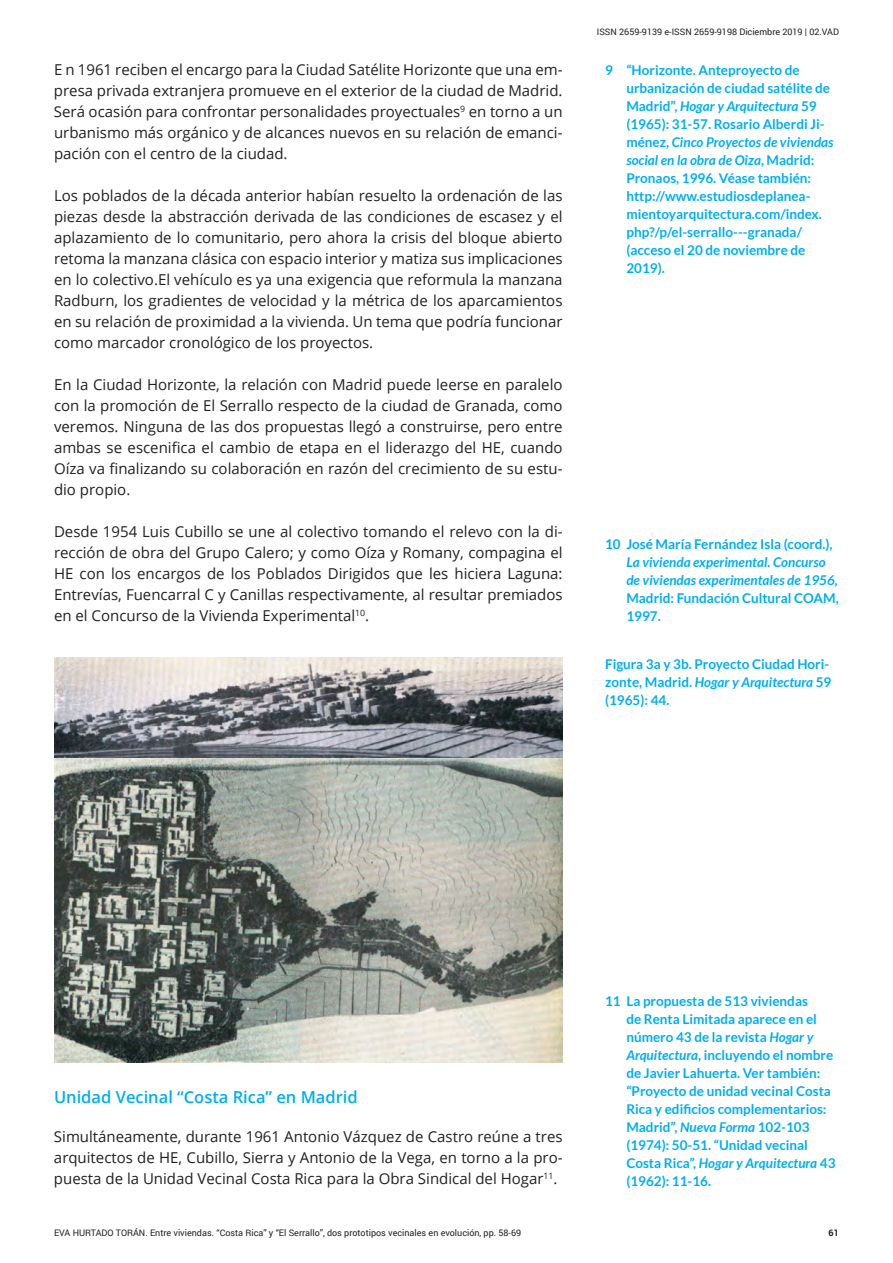
<style>
.page{position:relative;width:893px;height:1263px;background:#fff}
.page>*{position:absolute;margin:0;border:0;box-sizing:border-box;transform-origin:0 0}
.t1{font:600 16.5px "Open Sans";color:#00aeef}
.t2{font:15px/21px "Open Sans";color:#231f20;text-align:justify}
.t3{font:700 13.5px/18px "Lato";color:#00aeef}
.t4{font:9px "Roboto";color:#231f20}
.t5{font:700 9px "Roboto";color:#231f20}
.s1{font-style:italic}
</style>
<div class="page">
<img style="left:54px;top:758px;width:509px;height:305px">
<img style="left:54px;top:658px;width:509px;height:100px">
<p class="t2" style="left:54px;top:59px;width:510px">E n 1961 reciben el encargo para la Ciudad Satélite Horizonte que una em&shy;presa privada extranjera promueve en el exterior de la ciudad de Madrid.<br>Será ocasión para confrontar personalidades proyectuales<sup>9</sup> en torno a un urbanismo más orgánico y de alcances nuevos en su relación de emanci&shy;pación con el centro de la ciudad.</p>
<p class="t2" style="left:54px;top:185px;width:510px">Los poblados de la década anterior habían resuelto la ordenación de las piezas desde la abstracción derivada de las condiciones de escasez y el aplazamiento de lo comunitario, pero ahora la crisis del bloque abierto retoma la manzana clásica con espacio interior y matiza sus implicaciones en lo colectivo.El vehículo es ya una exigencia que reformula la manzana Radburn, los gradientes de velocidad y la métrica de los aparcamientos en su relación de proximidad a la vivienda. Un tema que podría funcionar como marcador cronológico de los proyectos.</p>
<p class="t2" style="left:54px;top:374px;width:510px">En la Ciudad Horizonte, la relación con Madrid puede leerse en paralelo con la promoción de El Serrallo respecto de la ciudad de Granada, como veremos. Ninguna de las dos propuestas llegó a construirse, pero entre ambas se escenifica el cambio de etapa en el liderazgo del HE, cuando Oíza va finalizando su colaboración en razón del crecimiento de su estu&shy;dio propio.</p>
<p class="t2" style="left:54px;top:521px;width:510px">Desde 1954 Luis Cubillo se une al colectivo tomando el relevo con la di&shy;rección de obra del Grupo Calero; y como Oíza y Romany, compagina el HE con los encargos de los Poblados Dirigidos que les hiciera Laguna:<br>Entrevías, Fuencarral C y Canillas respectivamente, al resultar premiados en el Concurso de la Vivienda Experimental<sup>10</sup>.</p>
<p class="t4" style="left:597px;top:25px;width:244px">ISSN 2659-9139 e-ISSN 2659-9198 Diciembre 2019 | 02.VAD</p>
<p class="t3" style="left:605px;top:60px;width:9px">9</p>
<p class="t3" style="left:626px;top:60px;width:209px">“Horizonte. Anteproyecto de urbanización de ciudad satélite de Madrid”, <span class="s1">Hogar y Arquitectura</span> 59 (1965): 31-57. Rosario Alberdi Ji&shy;ménez, <span class="s1">Cinco Proyectos de viviendas social en la obra de Oiza</span>, Madrid:<br>Pronaos, 1996. Véase también: http://www.estudiosdeplanea&shy;mientoyarquitectura.com/index. php?/p/el-serrallo---granada/</p>
<p class="t3" style="left:626px;top:240px;width:181px">(acceso el 20 de noviembre de<br>2019).</p>
<p class="t3" style="left:626px;top:535px;width:214px;text-indent:-21px">10 José María Fernández Isla (coord.),<br><span class="s1">La vivienda experimental. Concurso de viviendas experimentales de 1956,<br></span>Madrid: Fundación Cultural COAM,<br>1997.</p>
<p class="t3" style="left:605px;top:654px;width:228px">Figura 3a y 3b. Proyecto Ciudad Hori&shy;zonte, Madrid. <span class="s1">Hogar y Arquitectura</span> 59 (1965): 44.</p>
<p class="t1" style="left:54px;top:1085px;width:305px">Unidad Vecinal “Costa Rica” en Madrid</p>
<p class="t2" style="left:54px;top:1125px;width:510px">Simultáneamente, durante 1961 Antonio Vázquez de Castro reúne a tres arquitectos de HE, Cubillo, Sierra y Antonio de la Vega, en torno a la pro&shy;puesta de la Unidad Vecinal Costa Rica para la Obra Sindical del Hogar<sup>11</sup>.</p>
<p class="t4" style="left:54px;top:1226px;width:469px">EVA HURTADO TORÁN. Entre viviendas. “Costa Rica” y “El Serrallo”, dos prototipos vecinales en evolución, pp. 58-69</p>
<p class="t3" style="left:626px;top:992px;width:211px;text-indent:-21px">11 La propuesta de 513 viviendas<br>de Renta Limitada aparece en el número 43 de la revista <span class="s1">Hogar y<br>Arquitectura</span>, incluyendo el nombre de Javier Lahuerta. Ver también: “Proyecto de unidad vecinal Costa<br>Rica y edificios complementarios:<br>Madrid”, <span class="s1">Nueva Forma</span> 102-103 (1974): 50-51. “Unidad vecinal<br>Costa Rica”, <span class="s1">Hogar y Arquitectura</span> 43 (1962): 11-16.</p>
<p class="t5" style="left:829px;top:1226px;width:12px">61</p>
</div>
